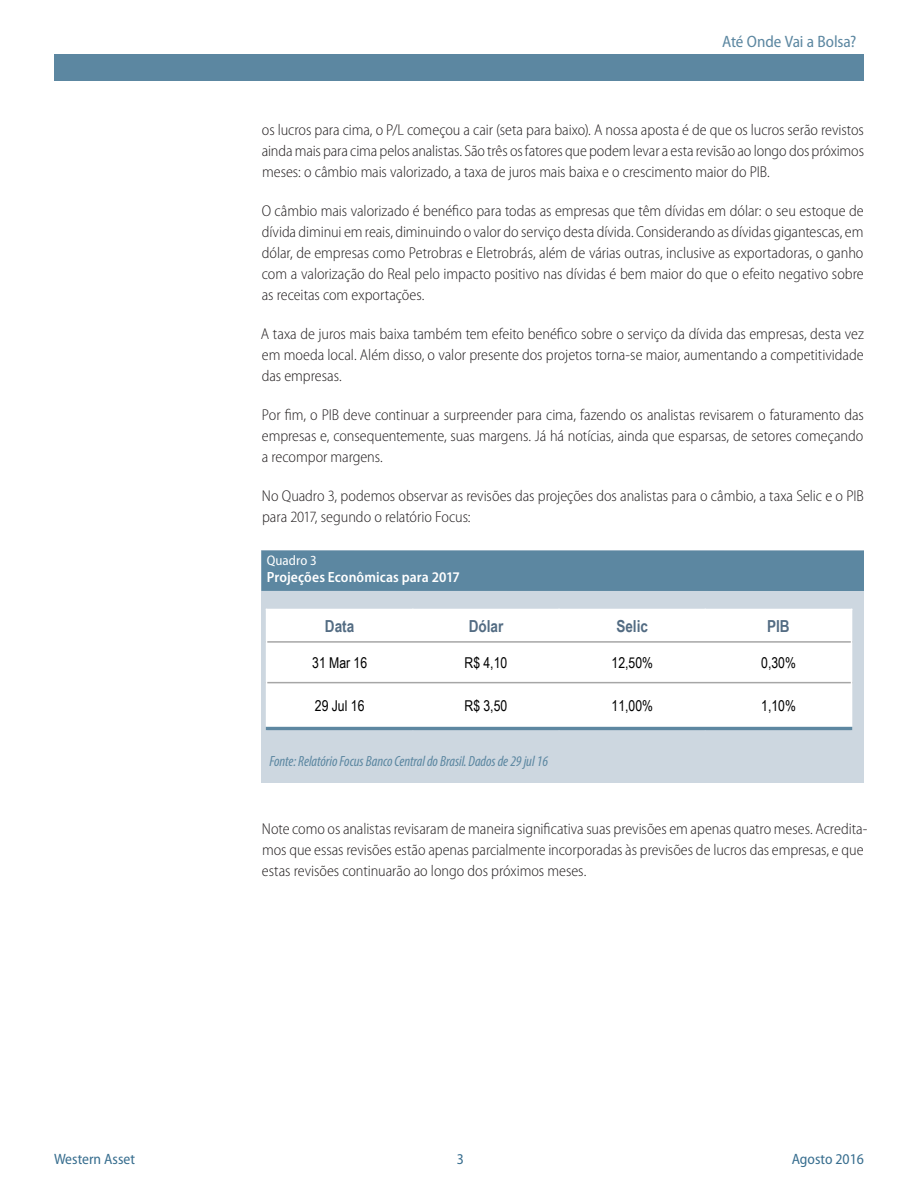
<style>
.page{position:relative;width:918px;height:1188px;background:#fff}
.page>*{position:absolute;margin:0;border:0;box-sizing:border-box;transform-origin:0 0}
.t1{font:semi-condensed 16.5px "Myriad Pro";color:#5c87a1}
.t2{font:700 16.5px "Arial Narrow";color:#536c83}
.Body_Text{font:300 semi-condensed 15.75px/21px "Myriad Pro";letter-spacing:-.005em;color:#231f20;text-align:justify}
.t3{font:15px "Arial Narrow";color:#000}
.t4{font:semi-condensed 15px "Myriad Pro";color:#386e8f}
.t5{font:italic condensed 14.85px "Myriad Pro";letter-spacing:-.005em;color:#5c87a1}
.t6{font:600 semi-condensed 14.85px "Myriad Pro";letter-spacing:.005em;color:#fff}
.t7{font:semi-condensed 13.95px "Myriad Pro";letter-spacing:.005em;color:#fff}
</style>
<div class="page">
<div style="left:54px;top:54px;width:810px;height:27px;background:#5c87a1"></div>
<div style="left:262px;top:550px;width:602px;height:233px;background:#cdd7e0"></div>
<div style="left:261px;top:550px;width:603px;height:41px;background:#5c87a1"></div>
<div style="left:267px;top:609px;width:146px;height:33px;background:#fff"></div>
<div style="left:413px;top:609px;width:146px;height:33px;background:#fff"></div>
<div style="left:559px;top:609px;width:146px;height:33px;background:#fff"></div>
<div style="left:705px;top:609px;width:147px;height:33px;background:#fff"></div>
<div style="left:267px;top:642px;width:146px;height:41px;background:#fff"></div>
<div style="left:413px;top:642px;width:146px;height:41px;background:#fff"></div>
<div style="left:559px;top:642px;width:146px;height:41px;background:#fff"></div>
<div style="left:705px;top:642px;width:147px;height:41px;background:#fff"></div>
<div style="left:267px;top:683px;width:146px;height:45px;background:#fff"></div>
<div style="left:413px;top:683px;width:146px;height:45px;background:#fff"></div>
<div style="left:559px;top:683px;width:146px;height:45px;background:#fff"></div>
<div style="left:705px;top:683px;width:147px;height:45px;background:#fff"></div>
<hr style="left:266px;top:641px;width:586px;height:2px;background:#a6a6a6">
<hr style="left:266px;top:682px;width:586px;height:1px;background:#a6a6a6">
<hr style="left:266px;top:609px;width:1px;height:121px;background:#fff">
<hr style="left:851px;top:609px;width:1px;height:121px;background:#fff">
<hr style="left:266px;top:727px;width:586px;height:3px;background:#5d87a1">
<p class="t1" style="left:722px;top:32px;width:136px">Até Onde Vai a Bolsa?</p>
<p class="Body_Text" style="left:262px;top:120px;width:604px">os lucros para cima, o P/L começou a cair (seta para baixo). A nossa aposta é de que os lucros serão revistos ainda mais para cima pelos analistas. São três os fatores que podem levar a esta revisão ao longo dos próximos meses: o câmbio mais valorizado, a taxa de juros mais baixa e o crescimento maior do PIB.</p>
<p class="Body_Text" style="left:262px;top:201px;width:603px">O câmbio mais valorizado é benéfico para todas as empresas que têm dívidas em dólar: o seu estoque de dívida diminui em reais, diminuindo o valor do serviço desta dívida. Considerando as dívidas gigantescas, em dólar, de empresas como Petrobras e Eletrobrás, além de várias outras, inclusive as exportadoras, o ganho com a valorização do Real pelo impacto positivo nas dívidas é bem maior do que o efeito negativo sobre as receitas com exportações.</p>
<p class="Body_Text" style="left:261px;top:324px;width:605px">A taxa de juros mais baixa também tem efeito benéfico sobre o serviço da dívida das empresas, desta vez em moeda local. Além disso, o valor presente dos projetos torna-se maior, aumentando a competitividade das empresas.</p>
<p class="Body_Text" style="left:262px;top:405px;width:604px">Por fim, o PIB deve continuar a surpreender para cima, fazendo os analistas revisarem o faturamento das empresas e, consequentemente, suas margens. Já há notícias, ainda que esparsas, de setores começando a recompor margens.</p>
<p class="Body_Text" style="left:262px;top:486px;width:603px">No Quadro 3, podemos observar as revisões das projeções dos analistas para o câmbio, a taxa Selic e o PIB para 2017, segundo o relatório Focus:</p>
<p class="t7" style="left:267px;top:553px;width:52px">Quadro 3</p>
<p class="t6" style="left:267px;top:569px;width:195px">Projeções Econômicas para 2017</p>
<p class="t2" style="left:325px;top:614px;width:31px">Data</p>
<p class="t2" style="left:469px;top:614px;width:36px">Dólar</p>
<p class="t2" style="left:616px;top:614px;width:33px">Selic</p>
<p class="t2" style="left:767px;top:614px;width:24px">PIB</p>
<p class="t3" style="left:312px;top:652px;width:57px">31 Mar 16</p>
<p class="t3" style="left:465px;top:652px;width:44px">R$ 4,10</p>
<p class="t3" style="left:612px;top:652px;width:43px">12,50%</p>
<p class="t3" style="left:761px;top:652px;width:36px">0,30%</p>
<p class="t3" style="left:315px;top:695px;width:51px">29 Jul 16</p>
<p class="t3" style="left:465px;top:695px;width:44px">R$ 3,50</p>
<p class="t3" style="left:612px;top:695px;width:43px">11,00%</p>
<p class="t3" style="left:761px;top:695px;width:36px">1,10%</p>
<p class="t5" style="left:269px;top:752px;width:280px">Fonte: Relatório Focus Banco Central do Brasil. Dados de 29 jul 16</p>
<p class="Body_Text" style="left:262px;top:819px;width:607px;text-align:left">Note como os analistas revisaram de maneira significativa suas previsões em apenas quatro meses. Acredita&shy;mos que essas revisões estão apenas parcialmente incorporadas às previsões de lucros das empresas, e que estas revisões continuarão ao longo dos próximos meses.</p>
<p class="t4" style="left:54px;top:1151px;width:83px">Western Asset</p>
<p class="t4" style="left:792px;top:1151px;width:74px">Agosto 2016</p>
<p class="t4" style="left:457px;top:1151px;width:9px">3</p>
</div>
